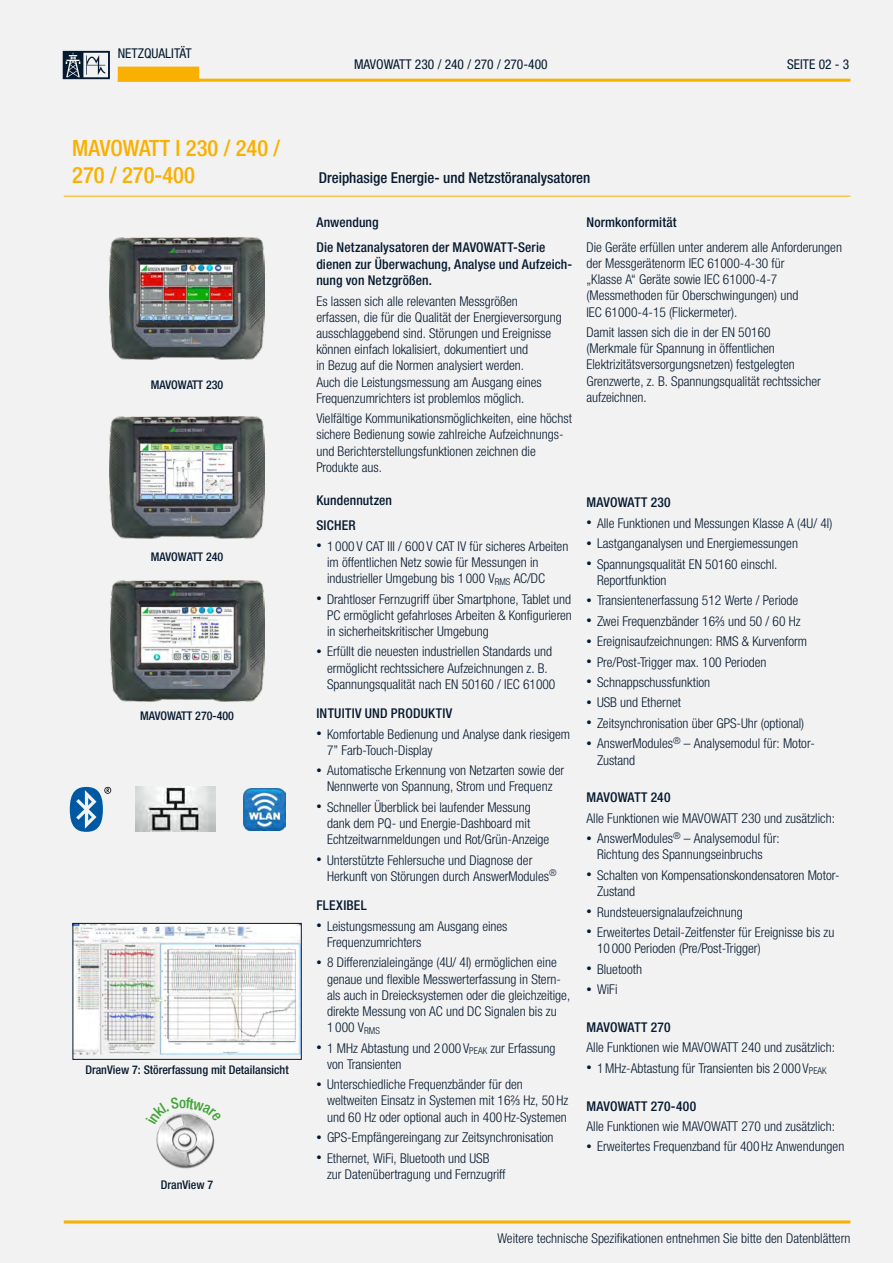
<style>
.page{position:relative;width:893px;height:1263px;background:#f2f2f2}
.page>*{position:absolute;margin:0;border:0;box-sizing:border-box;transform-origin:0 0}
.t1{font:500 condensed 22.5px/27px "Helvetica Neue LTW1 G";color:#f9b000}
.t2{font:500 condensed 15px "Helvetica Neue LTW1 G";color:#05192f}
.t3{font:300 condensed 13.5px/16.2px "Helvetica Neue LTW1 G";color:#05192f}
.t4{font:500 condensed 13.5px/25px "Helvetica Neue LTW1 G";letter-spacing:.01em;color:#05192f}
.t5{font:condensed 13.5px "Helvetica Neue LTW1 G";color:#05192f}
.t6{font:500 condensed 12px "Helvetica Neue LTW1 G";color:#05192f}
.s1{font-weight:400;font-size:10.5px}
</style>
<div class="page">
<hr style="left:118px;top:79px;width:732px;height:3px;background:#f9b000">
<div style="left:118px;top:67px;width:81px;height:15px;background:#f9b000"></div>
<hr style="left:64px;top:1220px;width:786px;height:3px;background:#f9b000">
<svg style="left:63px;top:51px;width:47px;height:28px"></svg>
<hr style="left:64px;top:196px;width:246px;height:1px;background:#f9b000">
<hr style="left:310px;top:196px;width:270px;height:1px;background:#f9b000">
<hr style="left:580px;top:196px;width:270px;height:1px;background:#f9b000">
<img style="left:110px;top:237px;width:155px;height:122px">
<img style="left:110px;top:417px;width:155px;height:121px">
<img style="left:110px;top:580px;width:154px;height:121px">
<svg style="left:70px;top:787px;width:41px;height:45px"></svg>
<img style="left:136px;top:787px;width:80px;height:45px">
<img style="left:244px;top:789px;width:41px;height:41px">
<img style="left:75px;top:925px;width:225px;height:129px">
<div style="left:73px;top:923px;width:229px;height:137px;border:1px solid #05192f"></div>
<img style="left:156px;top:1124px;width:59px;height:45px">
<svg style="left:162px;top:1113px;width:46px;height:11px"></svg>
<p class="t5" style="left:118px;top:45px;width:76px">NETZQUALITÄT</p>
<p class="t5" style="left:354px;top:56px;width:195px">MAVOWATT 230 / 240 / 270 / 270-400</p>
<p class="t5" style="left:787px;top:56px;width:64px">SEITE 02 - 3</p>
<h1 class="t1" style="left:72px;top:135px;width:209px">MAVOWATT I 230 / 240 /<br>270 / 270-400</h1>
<p class="t6" style="left:151px;top:377px;width:74px">MAVOWATT 230</p>
<p class="t6" style="left:151px;top:549px;width:74px">MAVOWATT 240</p>
<p class="t6" style="left:140px;top:709px;width:95px">MAVOWATT 270-400</p>
<p class="t6" style="left:85px;top:1063px;width:205px">DranView 7: Störerfassung mit Detailansicht</p>
<p class="t6" style="left:161px;top:1177px;width:54px">DranView 7</p>
<p class="t2" style="left:319px;top:169px;width:273px">Dreiphasige Energie- und Netzstöranalysatoren</p>
<p class="t4" style="left:316px;top:210px;width:230px">Anwendung<br>Die Netzanalysatoren der MAVOWATT-Serie</p>
<p class="t4" style="left:316px;top:255px;width:257px;line-height:16.5px">dienen zur Überwachung, Analyse und Aufzeich&shy;nung von Netzgrößen.</p>
<p class="t3" style="left:316px;top:293px;width:247px">Es lassen sich alle relevanten Messgrößen erfassen, die für die Qualität der Energieversorgung ausschlaggebend sind. Störungen und Ereignisse können einfach lokalisiert, dokumentiert und<br>in Bezug auf die Normen analysiert werden.<br>Auch die Leistungsmessung am Ausgang eines Frequenzumrichters ist problemlos möglich.</p>
<p class="t3" style="left:316px;top:410px;width:257px">Vielfältige Kommunikationsmöglichkeiten, eine höchst sichere Bedienung sowie zahlreiche Aufzeichnungs&shy;und Berichterstellungsfunktionen zeichnen die Produkte aus.</p>
<p class="t4" style="left:316px;top:488px;width:77px">Kundennutzen<br>SICHER</p>
<p class="t3" style="left:327px;top:538px;width:243px;text-indent:-11px"><span class="s1">•</span> 1 000 V CAT III / 600 V CAT IV für sicheres Arbeiten im öffentlichen Netz sowie für Messungen in industrieller Umgebung bis 1 000 V<sub>RMS</sub> AC/DC</p>
<p class="t3" style="left:327px;top:591px;width:246px;text-align:justify;text-indent:-11px"><span class="s1">•</span> Drahtloser Fernzugriff über Smartphone, Tablet und PC ermöglicht gefahrloses Arbeiten &amp; Konfigurieren in sicherheitskritischer Umgebung</p>
<p class="t3" style="left:327px;top:644px;width:230px;text-indent:-11px"><span class="s1">•</span> Erfüllt die neuesten industriellen Standards und ermöglicht rechtssichere Aufzeichnungen z. B.<br>SpannungsquaIität nach EN 50160 / IEC 61000</p>
<p class="t4" style="left:316px;top:701px;width:137px">INTUITIV UND PRODUKTIV</p>
<p class="t3" style="left:327px;top:726px;width:245px;text-indent:-11px"><span class="s1">•</span> Komfortable Bedienung und Analyse dank riesigem<br>7” Farb-Touch-Display</p>
<p class="t3" style="left:316px;top:762px;width:249px;text-align:center"><span class="s1">•</span> Automatische Erkennung von Netzarten sowie der<br>Nennwerte von Spannung, Strom und Frequenz</p>
<p class="t3" style="left:327px;top:799px;width:224px;text-indent:-11px"><span class="s1">•</span> Schneller Überblick bei laufender Messung dank dem PQ- und Energie-Dashboard mit<br>Echtzeitwarnmeldungen und Rot/Grün-Anzeige</p>
<p class="t3" style="left:327px;top:852px;width:231px;text-indent:-11px"><span class="s1">•</span> Unterstützte Fehlersuche und Diagnose der<br>Herkunft von Störungen durch AnswerModules<sup>®</sup></p>
<p class="t4" style="left:316px;top:893px;width:52px">FLEXIBEL</p>
<p class="t3" style="left:327px;top:918px;width:182px;text-indent:-11px"><span class="s1">•</span> Leistungsmessung am Ausgang eines<br>Frequenzumrichters</p>
<p class="t3" style="left:327px;top:954px;width:245px;text-indent:-11px"><span class="s1">•</span> 8 Differenzialeingänge (4U/ 4I) ermöglichen eine genaue und flexible Messwerterfassung in Stern&shy;als auch in Dreiecksystemen oder die gleichzeitige, direkte Messung von AC und DC Signalen bis zu<br>1 000 V<sub>RMS</sub></p>
<p class="t3" style="left:327px;top:1040px;width:230px;text-indent:-11px"><span class="s1">•</span> 1 MHz Abtastung und 2 000 V<sub>PEAK</sub> zur Erfassung von Transienten</p>
<p class="t3" style="left:327px;top:1076px;width:243px;text-indent:-11px"><span class="s1">•</span> Unterschiedliche Frequenzbänder für den weltweiten Einsatz in Systemen mit 16⅔ Hz, 50Hz und 60 Hz oder optional auch in 400Hz-Systemen</p>
<p class="t3" style="left:316px;top:1129px;width:239px"><span class="s1">•</span> GPS-Empfängereingang zur Zeitsynchronisation</p>
<p class="t3" style="left:327px;top:1150px;width:180px;text-indent:-11px"><span class="s1">•</span> Ethernet, WiFi, Bluetooth und USB zur Datenübertragung und Fernzugriff</p>
<p class="t4" style="left:586px;top:210px;width:92px">Normkonformität</p>
<p class="t3" style="left:586px;top:239px;width:257px">Die Geräte erfüllen unter anderem alle Anforderungen der Messgerätenorm IEC 61000-4-30 für<br>„Klasse A“ Geräte sowie IEC 61000-4-7 (Messmethoden für Oberschwingungen) und<br>IEC 61000-4-15 (Flickermeter).</p>
<p class="t3" style="left:586px;top:324px;width:236px">Damit lassen sich die in der EN 50160 (Merkmale für Spannung in öffentlichen Elektrizitätsversorgungsnetzen) festgelegten Grenzwerte, z. B. Spannungsqualität rechtssicher aufzeichnen.</p>
<p class="t4" style="left:586px;top:490px;width:86px">MAVOWATT 230</p>
<p class="t3" style="left:586px;top:515px;width:247px"><span class="s1">•</span> Alle Funktionen und Messungen Klasse A (4U/ 4I)</p>
<p class="t3" style="left:586px;top:535px;width:213px"><span class="s1">•</span> Lastganganalysen und Energiemessungen</p>
<p class="t3" style="left:597px;top:556px;width:182px;text-indent:-11px"><span class="s1">•</span> Spannungsqualität EN 50160 einschl.<br>Reportfunktion</p>
<p class="t3" style="left:586px;top:592px;width:213px"><span class="s1">•</span> Transientenerfassung 512 Werte / Periode</p>
<p class="t3" style="left:586px;top:613px;width:216px"><span class="s1">•</span> Zwei Frequenzbänder 16⅔ und 50 / 60 Hz</p>
<p class="t3" style="left:586px;top:633px;width:222px"><span class="s1">•</span> Ereignisaufzeichnungen: RMS &amp; Kurvenform</p>
<p class="t3" style="left:586px;top:654px;width:182px"><span class="s1">•</span> Pre/Post-Trigger max. 100 Perioden</p>
<p class="t3" style="left:586px;top:674px;width:125px"><span class="s1">•</span> Schnappschussfunktion</p>
<p class="t3" style="left:586px;top:695px;width:96px"><span class="s1">•</span> USB und Ethernet</p>
<p class="t3" style="left:586px;top:715px;width:219px"><span class="s1">•</span> Zeitsynchronisation über GPS-Uhr (optional)</p>
<p class="t3" style="left:597px;top:735px;width:219px;text-indent:-11px"><span class="s1">•</span> AnswerModules<sup>®</sup> – Analysemodul für: Motor-<br>Zustand</p>
<p class="t4" style="left:586px;top:785px;width:86px">MAVOWATT 240</p>
<p class="t3" style="left:586px;top:810px;width:250px">Alle Funktionen wie MAVOWATT 230 und zusätzlich:</p>
<p class="t3" style="left:586px;top:830px;width:195px;text-align:center"><span class="s1">•</span> AnswerModules<sup>®</sup> – Analysemodul für:<br>Richtung des Spannungseinbruchs</p>
<p class="t3" style="left:597px;top:867px;width:244px;text-indent:-11px"><span class="s1">•</span> Schalten von Kompensationskondensatoren Motor-<br>Zustand</p>
<p class="t3" style="left:586px;top:904px;width:158px"><span class="s1">•</span> Rundsteuersignalaufzeichnung</p>
<p class="t3" style="left:597px;top:924px;width:239px;text-indent:-11px"><span class="s1">•</span> Erweitertes Detail-Zeitfenster für Ereignisse bis zu<br>10 000 Perioden (Pre/Post-Trigger)</p>
<p class="t3" style="left:586px;top:961px;width:57px"><span class="s1">•</span> Bluetooth</p>
<p class="t3" style="left:586px;top:981px;width:33px"><span class="s1">•</span> WiFi</p>
<p class="t4" style="left:586px;top:1014px;width:86px">MAVOWATT 270</p>
<p class="t3" style="left:586px;top:1039px;width:250px">Alle Funktionen wie MAVOWATT 240 und zusätzlich:</p>
<p class="t3" style="left:586px;top:1060px;width:242px"><span class="s1">•</span> 1MHz-Abtastung für Transienten bis 2 000 V<sub>PEAK</sub></p>
<p class="t4" style="left:586px;top:1093px;width:111px">MAVOWATT 270-400</p>
<p class="t3" style="left:586px;top:1118px;width:250px">Alle Funktionen wie MAVOWATT 270 und zusätzlich:</p>
<p class="t3" style="left:586px;top:1139px;width:259px"><span class="s1">•</span> Erweitertes Frequenzband für 400Hz Anwendungen</p>
<p class="t3" style="left:498px;top:1230px;width:354px">Weitere technische Spezifikationen entnehmen Sie bitte den Datenblättern</p>
</div>
